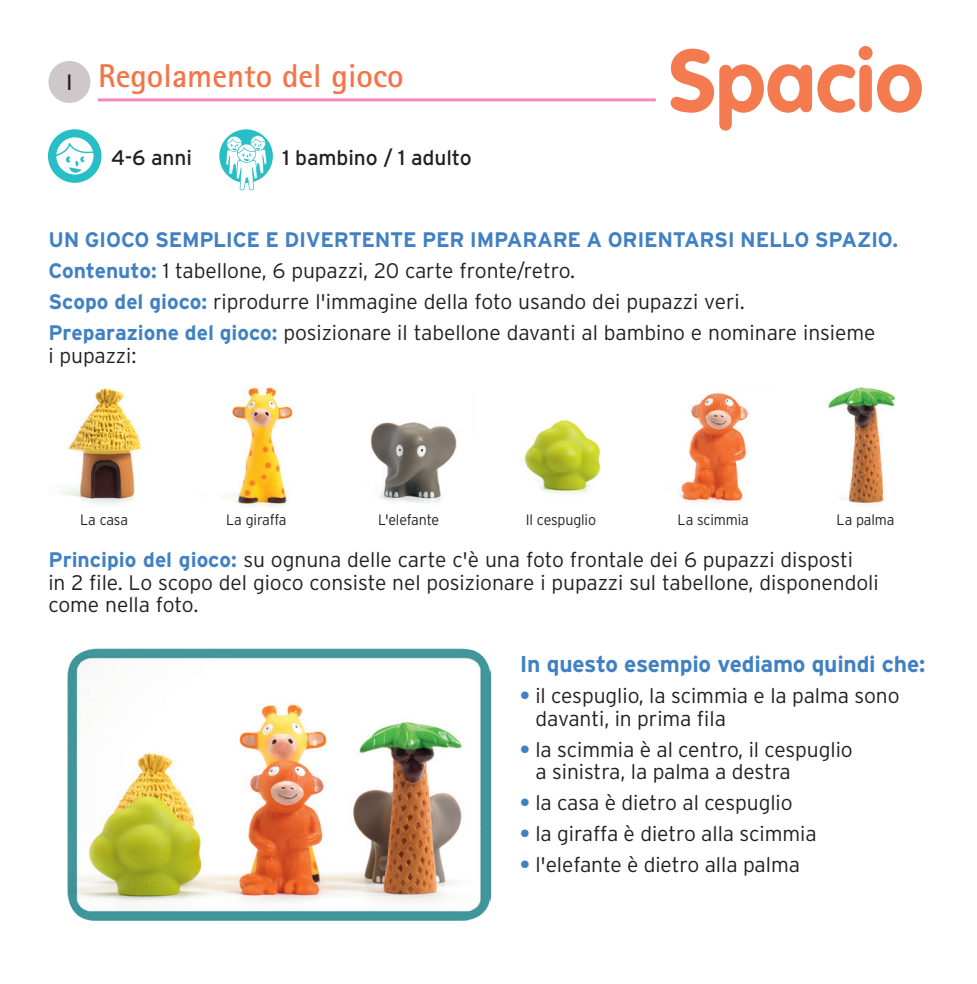
<style>
.page{position:relative;width:977px;height:984px;background:#fff}
.page>*{position:absolute;margin:0;border:0;box-sizing:border-box;transform-origin:0 0}
.t1{font:700 87px "VAG Rounded";color:#f47b50}
.t2{font:700 33px "Agfa Rotis Sans Serif";color:#f37549}
.t3{font:700 22.8px "Interstate";letter-spacing:-.01em;color:#4181c3}
.t4{font:300 21px/22.5px "Interstate";letter-spacing:-.005em;color:#231f20}
.t5{font:21px "Interstate";letter-spacing:-.005em;color:#231f20}
.t6{font:300 15px "Interstate";letter-spacing:-.01em;color:#231f20;scale:.95 1}
.s1{font-weight:700;color:#4181c3}
</style>
<div class="page">
<div style="left:48px;top:61px;width:42px;height:42px;background:#cfc8ca;border-radius:50%"></div>
<hr style="left:98px;top:98px;width:558px;height:3px;background:#f28ab8">
<div style="left:48px;top:129px;width:53px;height:54px;background:#28bec6;border-radius:50%"></div>
<svg style="left:55px;top:136px;width:40px;height:40px"></svg>
<div style="left:219px;top:129px;width:54px;height:54px;background:#28bec6;border-radius:50%"></div>
<svg style="left:226px;top:135px;width:41px;height:55px"></svg>
<img style="left:67px;top:648px;width:424px;height:272px">
<img style="left:61px;top:387px;width:835px;height:120px">
<h2 class="t2" style="left:67px;top:55px;width:338px"><sub>I</sub> Regolamento del gioco</h2>
<p class="t5" style="left:111px;top:145px;width:82px">4-6 anni</p>
<p class="t5" style="left:282px;top:146px;width:191px">1 bambino / 1 adulto</p>
<h1 class="t1" style="left:669px;top:30px;width:256px">Spacio</h1>
<p class="t4" style="left:48px;top:224px;width:851px;line-height:30.9px"><span class="s1">UN GIOCO SEMPLICE E DIVERTENTE PER IMPARARE A ORIENTARSI NELLO SPAZIO.<br>Contenuto:</span> 1 tabellone, 6 pupazzi, 20 carte fronte/retro.<br><span class="s1">Scopo del gioco:</span> riprodurre l'immagine della foto usando dei pupazzi veri.<br><span class="s1">Preparazione del gioco:</span> posizionare il tabellone davanti al bambino e nominare insieme</p>
<p class="t4" style="left:48px;top:344px;width:90px">i pupazzi:</p>
<p class="t6" style="left:80px;top:511px;width:52px">La casa</p>
<p class="t6" style="left:226px;top:511px;width:65px">La giraffa</p>
<p class="t6" style="left:378px;top:511px;width:66px">L'elefante</p>
<p class="t6" style="left:526px;top:511px;width:75px">Il cespuglio</p>
<p class="t6" style="left:677px;top:511px;width:76px">La scimmia</p>
<p class="t6" style="left:836px;top:511px;width:62px">La palma</p>
<p class="t4" style="left:48px;top:548px;width:831px"><span class="s1">Principio del gioco:</span> su ognuna delle carte c'è una foto frontale dei 6 pupazzi disposti<br>in 2 file. Lo scopo del gioco consiste nel posizionare i pupazzi sul tabellone, disponendoli come nella foto.</p>
<p class="t3" style="left:520px;top:651px;width:407px">In questo esempio vediamo quindi che:</p>
<p class="t4" style="left:535px;top:684px;width:366px;text-indent:-16px"><span class="s1">•</span> il cespuglio, la scimmia e la palma sono davanti, in prima fila</p>
<p class="t4" style="left:535px;top:737px;width:319px;text-indent:-16px"><span class="s1">•</span> la scimmia è al centro, il cespuglio a sinistra, la palma a destra</p>
<p class="t4" style="left:520px;top:790px;width:274px"><span class="s1">•</span> la casa è dietro al cespuglio</p>
<p class="t4" style="left:520px;top:821px;width:298px"><span class="s1">•</span> la giraffa è dietro alla scimmia</p>
<p class="t4" style="left:520px;top:852px;width:282px"><span class="s1">•</span> l'elefante è dietro alla palma</p>
</div>
